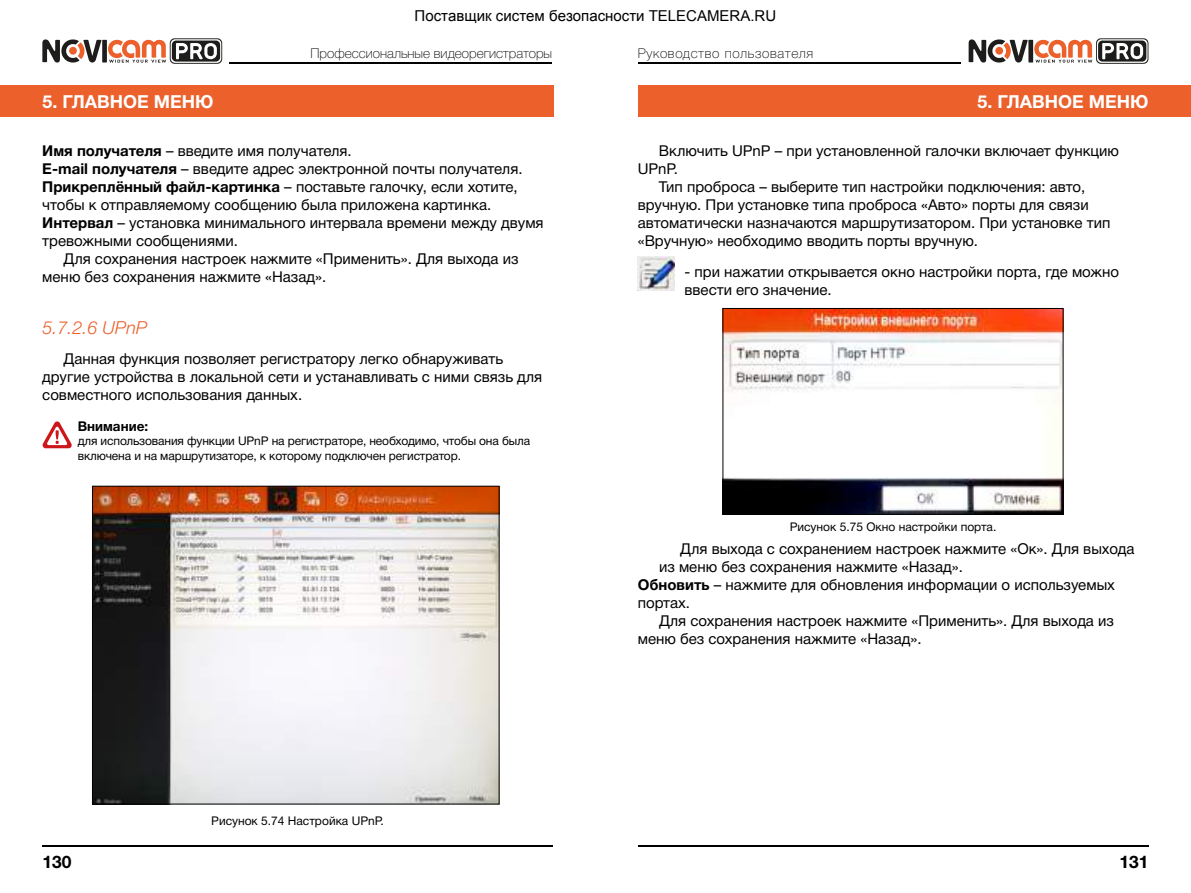
<style>
.page{position:relative;width:1191px;height:893px;background:#fff}
.page>*{position:absolute;margin:0;border:0;box-sizing:border-box;transform-origin:0 0}
.t1{font:18px "Helvetica 7 Bold";color:#fff}
.t2{font:18px "Helvetica 4 Light Italic";color:#eb602b}
.t3{font:17.4px "Helvetica 7 Bold";color:#000}
.t4{font:15px/18px "Helvetica 5 Normal";color:#000}
.t5{font:13.5px "Helvetica 3 Thin";color:#000}
.t6{font:13.5px "Helvetica 3 Thin";letter-spacing:.05em;color:#000}
.t7{font:13.5px "Helvetica 7 Bold";color:#000}
.t8{font:12px/14.4px "Helvetica 5 Normal";letter-spacing:-.01em;color:#000}
.s1{font-family:"Helvetica 7 Bold"}
</style>
<div class="page">
<hr style="left:638px;top:62px;width:323px;height:1px;background:#000">
<hr style="left:230px;top:62px;width:322px;height:1px;background:#000">
<hr style="left:43px;top:846px;width:510px;height:1px;background:#000">
<hr style="left:638px;top:846px;width:510px;height:1px;background:#000">
<svg style="left:968px;top:38px;width:180px;height:26px"></svg>
<svg style="left:42px;top:38px;width:180px;height:26px"></svg>
<div style="left:638px;top:85px;width:553px;height:32px;background:#eb602b"></div>
<div style="left:0;top:85px;width:553px;height:32px;background:#eb602b"></div>
<svg style="left:42px;top:421px;width:30px;height:27px"></svg>
<img style="left:94px;top:488px;width:403px;height:314px">
<div style="left:92px;top:486px;width:407px;height:318px;border:1px solid #000"></div>
<img style="left:637px;top:256px;width:37px;height:35px">
<img style="left:724px;top:310px;width:337px;height:203px">
<div style="left:722px;top:308px;width:341px;height:207px;border:1px solid #000"></div>
<p class="t5" style="left:310px;top:45px;width:243px">Профессиональные видеорегистраторы</p>
<p class="t6" style="left:638px;top:45px;width:177px">Руководство пользователя</p>
<p class="t1" style="left:42px;top:92px;width:172px">5. ГЛАВНОЕ МЕНЮ</p>
<p class="t1" style="left:977px;top:92px;width:172px">5. ГЛАВНОЕ МЕНЮ</p>
<p class="t4" style="left:42px;top:142px;width:311px"><span class="s1">Имя получателя</span> – введите имя получателя.</p>
<p class="t4" style="left:42px;top:160px;width:482px"><span class="s1">E-mail получателя</span> – введите адрес электронной почты получателя.</p>
<p class="t4" style="left:42px;top:178px;width:477px"><span class="s1">Прикреплённый файл-картинка</span> – поставьте галочку, если хотите,</p>
<p class="t4" style="left:42px;top:196px;width:450px">чтобы к отправляемому сообщению была приложена картинка.</p>
<p class="t4" style="left:42px;top:214px;width:503px"><span class="s1">Интервал</span> – установка минимального интервала времени между двумя</p>
<p class="t4" style="left:42px;top:232px;width:197px">тревожными сообщениями.</p>
<p class="t4" style="left:64px;top:250px;width:456px">Для сохранения настроек нажмите «Применить». Для выхода из</p>
<p class="t4" style="left:42px;top:268px;width:285px">меню без сохранения нажмите «Назад».</p>
<p class="t2" style="left:42px;top:318px;width:107px">5.7.2.6 UPnP</p>
<p class="t4" style="left:42px;top:350px;width:501px;text-indent:21px">Данная функция позволяет регистратору легко обнаруживать другие устройства в локальной сети и устанавливать с ними связь для совместного использования данных.</p>
<p class="t7" style="left:78px;top:419px;width:72px">Внимание:</p>
<p class="t8" style="left:78px;top:434px;width:454px">для использования функции UPnP на регистраторе, необходимо, чтобы она была включена и на маршрутизаторе, к которому подключен регистратор.</p>
<p class="t3" style="left:43px;top:852px;width:31px">130</p>
<p class="t8" style="left:211px;top:814px;width:174px">Рисунок 5.74 Настройка UPnP.</p>
<p class="t4" style="left:659px;top:142px;width:461px">Включить UPnP – при установленной галочки включает функцию</p>
<p class="t4" style="left:637px;top:160px;width:42px">UPnP.</p>
<p class="t4" style="left:659px;top:178px;width:428px">Тип проброса – выберите тип настройки подключения: авто,</p>
<p class="t4" style="left:637px;top:196px;width:452px">вручную. При установке типа проброса «Авто» порты для связи</p>
<p class="t4" style="left:637px;top:214px;width:474px">автоматически назначаются маршрутизатором. При установке тип</p>
<p class="t4" style="left:637px;top:232px;width:342px">«Вручную» необходимо вводить порты вручную.</p>
<p class="t4" style="left:684px;top:263px;width:436px">- при нажатии открывается окно настройки порта, где можно ввести его значение.</p>
<p class="t8" style="left:790px;top:520px;width:208px">Рисунок 5.75 Окно настройки порта.</p>
<p class="t4" style="left:680px;top:540px;width:456px">Для выхода с сохранением настроек нажмите «Ок». Для выхода</p>
<p class="t4" style="left:659px;top:558px;width:305px">из меню без сохранения нажмите «Назад».</p>
<p class="t4" style="left:637px;top:576px;width:479px"><span class="s1">Обновить</span> – нажмите для обновления информации о используемых</p>
<p class="t4" style="left:637px;top:594px;width:54px">портах.</p>
<p class="t4" style="left:659px;top:612px;width:456px">Для сохранения настроек нажмите «Применить». Для выхода из</p>
<p class="t4" style="left:637px;top:630px;width:285px">меню без сохранения нажмите «Назад».</p>
<p class="t3" style="left:1119px;top:852px;width:31px">131</p>
</div>
